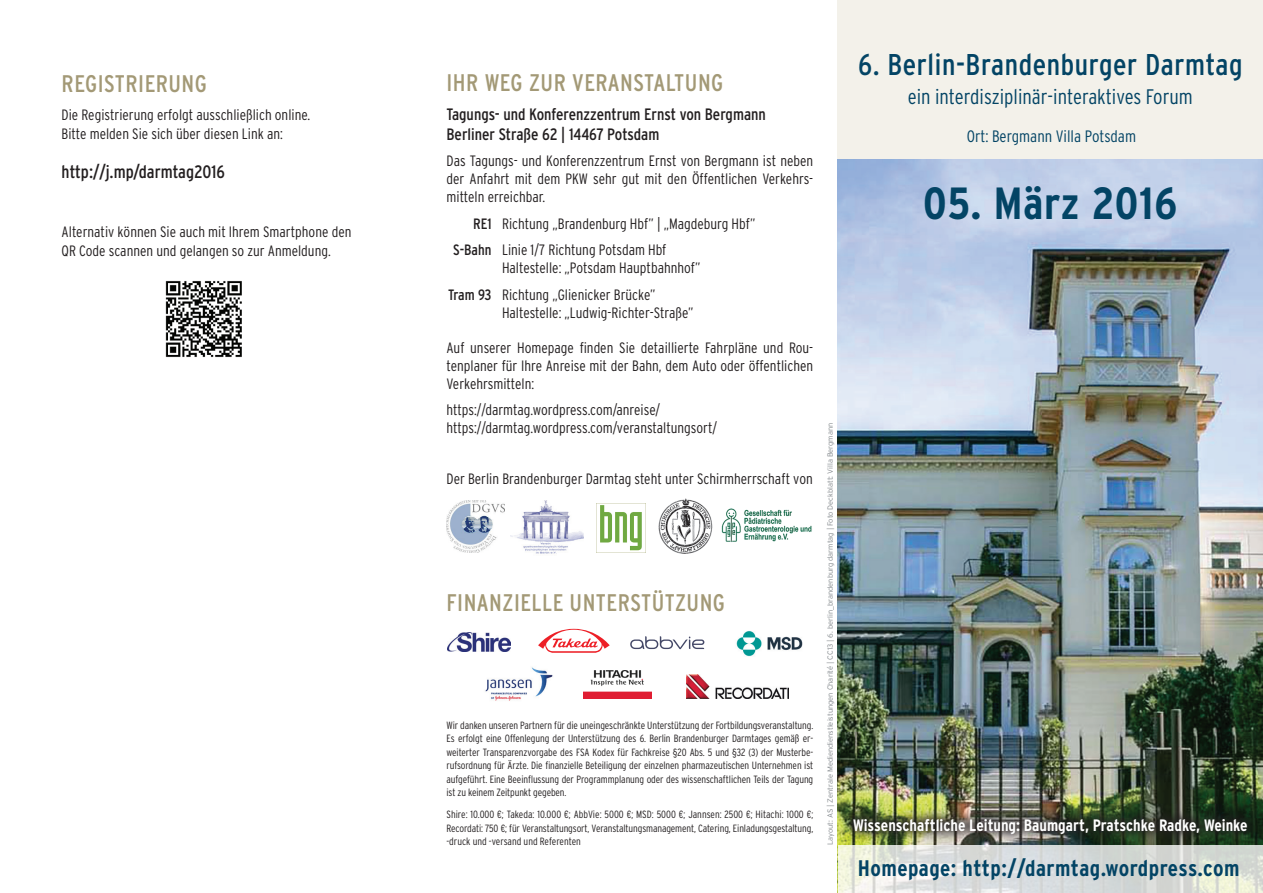
<style>
.page{position:relative;width:1263px;height:893px;background:#fff}
.page>*{position:absolute;margin:0;border:0;box-sizing:border-box;transform-origin:0 0}
.t1{font:700 condensed 45px "Interstate";letter-spacing:.02em;color:#034465}
.t2{font:condensed 30px "Interstate";letter-spacing:.02em;color:#034465}
.t3{font:condensed 24px "Interstate";letter-spacing:.02em;color:#a39976}
.t4{font:700 condensed 22.5px "Interstate";letter-spacing:.02em;color:#034465}
.t5{font:300 condensed 21px "Interstate";color:#034465}
.t6{font:condensed 18px "Interstate";color:#231f20}
.t7{font:condensed 16.5px/19.8px "Interstate";color:#231f20}
.t8{font:700 condensed 16.5px "Interstate";color:#fff}
.t9{font:300 condensed 16.5px "Interstate";color:#034465}
.t10{font:300 condensed 15px/18px "Interstate";color:#231f20}
.t11{font:300 condensed 10.5px/13.5px "Interstate";letter-spacing:-.01em;color:#231f20;text-align:justify}
.t12{font:300 7.5px "Interstate";color:#83888c}
.s1{font-weight:400}
</style>
<div class="page">
<img style="left:510px;top:501px;width:73px;height:53px">
<div style="left:837px;top:0;width:426px;height:893px;background:#f3f1ea"></div>
<img style="left:838px;top:159px;width:425px;height:686px">
<svg style="left:838px;top:845px;width:425px;height:48px"></svg>
<img style="left:721px;top:508px;width:91px;height:34px">
<img style="left:446px;top:501px;width:59px;height:51px">
<img style="left:596px;top:503px;width:50px;height:49px">
<img style="left:659px;top:499px;width:54px;height:55px">
<svg style="left:630px;top:636px;width:74px;height:13px"></svg>
<img style="left:447px;top:632px;width:64px;height:19px">
<img style="left:736px;top:631px;width:67px;height:26px">
<svg style="left:538px;top:629px;width:72px;height:24px"></svg>
<img style="left:485px;top:667px;width:68px;height:34px">
<img style="left:687px;top:675px;width:101px;height:23px">
<img style="left:842px;top:807px;width:417px;height:37px">
<img style="left:583px;top:670px;width:68px;height:28px">
<img style="left:165px;top:281px;width:77px;height:76px">
<h3 class="t3" style="left:62px;top:70px;width:147px">REGISTRIERUNG</h3>
<p class="t10" style="left:62px;top:104px;width:250px;line-height:19.5px">Die Registrierung erfolgt ausschließlich online.<br>Bitte melden Sie sich über diesen Link an:</p>
<p class="t6" style="left:62px;top:162px;width:165px">http://j.mp/darmtag2016</p>
<p class="t10" style="left:62px;top:221px;width:291px;line-height:19.5px">Alternativ können Sie auch mit Ihrem Smartphone den<br>QR Code scannen und gelangen so zur Anmeldung.</p>
<h3 class="t3" style="left:446px;top:70px;width:279px">IHR WEG ZUR VERANSTALTUNG</h3>
<p class="t7" style="left:446px;top:104px;width:321px">Tagungs- und Konferenzzentrum Ernst von Bergmann<br>Berliner Straße 62 | 14467 Potsdam</p>
<p class="t10" style="left:446px;top:152px;width:368px;text-align:justify">Das Tagungs- und Konferenzzentrum Ernst von Bergmann ist neben der Anfahrt mit dem PKW sehr gut mit den Öffentlichen Verkehrs&shy;mitteln erreichbar.</p>
<p class="t10" style="left:453px;top:210px;width:304px;line-height:26.5px;text-indent:20px"><span class="s1">RE1</span> Richtung „Brandenburg Hbf” | „Magdeburg Hbf”<br><span class="s1">S-Bahn</span> Linie 1/7 Richtung Potsdam Hbf</p>
<p class="t10" style="left:448px;top:254px;width:254px;line-height:26.5px;text-indent:54px">Haltestelle: „Potsdam Hauptbahnhof”<br><span class="s1">Tram 93</span> Richtung „Glienicker Brücke”</p>
<p class="t10" style="left:502px;top:303px;width:193px">Haltestelle: „Ludwig-Richter-Straße”</p>
<p class="t10" style="left:446px;top:338px;width:368px;text-align:justify">Auf unserer Homepage finden Sie detaillierte Fahrpläne und Rou&shy;tenplaner für Ihre Anreise mit der Bahn, dem Auto oder öffentlichen Verkehrsmitteln:</p>
<p class="t10" style="left:446px;top:401px;width:272px">https://darmtag.wordpress.com/anreise/ https://darmtag.wordpress.com/veranstaltungsort/</p>
<p class="t10" style="left:446px;top:469px;width:368px">Der Berlin Brandenburger Darmtag steht unter Schirmherrschaft von</p>
<h3 class="t3" style="left:446px;top:589px;width:280px">FINANZIELLE UNTERSTÜTZUNG</h3>
<p class="t11" style="left:446px;top:718px;width:368px">Wir danken unseren Partnern für die uneingeschränkte Unterstützung der Fortbildungsveranstaltung.<br>Es erfolgt eine Offenlegung der Unterstützung des 6. Berlin Brandenburger Darmtages gemäß er&shy;weiterter Transparenzvorgabe des FSA Kodex für Fachkreise §20 Abs. 5 und §32 (3) der Musterbe&shy;rufsordnung für Ärzte. Die finanzielle Beteiligung der einzelnen pharmazeutischen Unternehmen ist aufgeführt. Eine Beeinflussung der Programmplanung oder des wissenschaftlichen Teils der Tagung ist zu keinem Zeitpunkt gegeben.</p>
<p class="t11" style="left:446px;top:808px;width:368px">Shire: 10.000 €; Takeda: 10.000 €; AbbVie: 5000 €; MSD: 5000 €; Jannsen: 2500 €; Hitachi: 1000 €; Recordati: 750 €; für Veranstaltungsort, Veranstaltungsmanagement, Catering, Einladungsgestaltung, -druck und -versand und Referenten</p>
<p class="t12" style="left:826px;top:845px;width:424px;rotate:-90deg">Layout: AS | Zentrale Mediendienstleistungen Charité | CC13 | 6. berlin_brandenburg darmtag | Foto Deckblatt: Villa Bergmann</p>
<h2 class="t2" style="left:858px;top:48px;width:386px">6. Berlin-Brandenburger Darmtag</h2>
<h3 class="t5" style="left:908px;top:85px;width:286px">ein interdisziplinär-interaktives Forum</h3>
<p class="t9" style="left:967px;top:127px;width:171px">Ort: Bergmann Villa Potsdam</p>
<h1 class="t1" style="left:923px;top:178px;width:256px">05. März 2016</h1>
<p class="t8" style="left:853px;top:815px;width:396px">Wissenschaftliche Leitung: Baumgart, Pratschke Radke, Weinke</p>
<h3 class="t4" style="left:858px;top:856px;width:383px">Homepage: http://darmtag.wordpress.com</h3>
</div>
